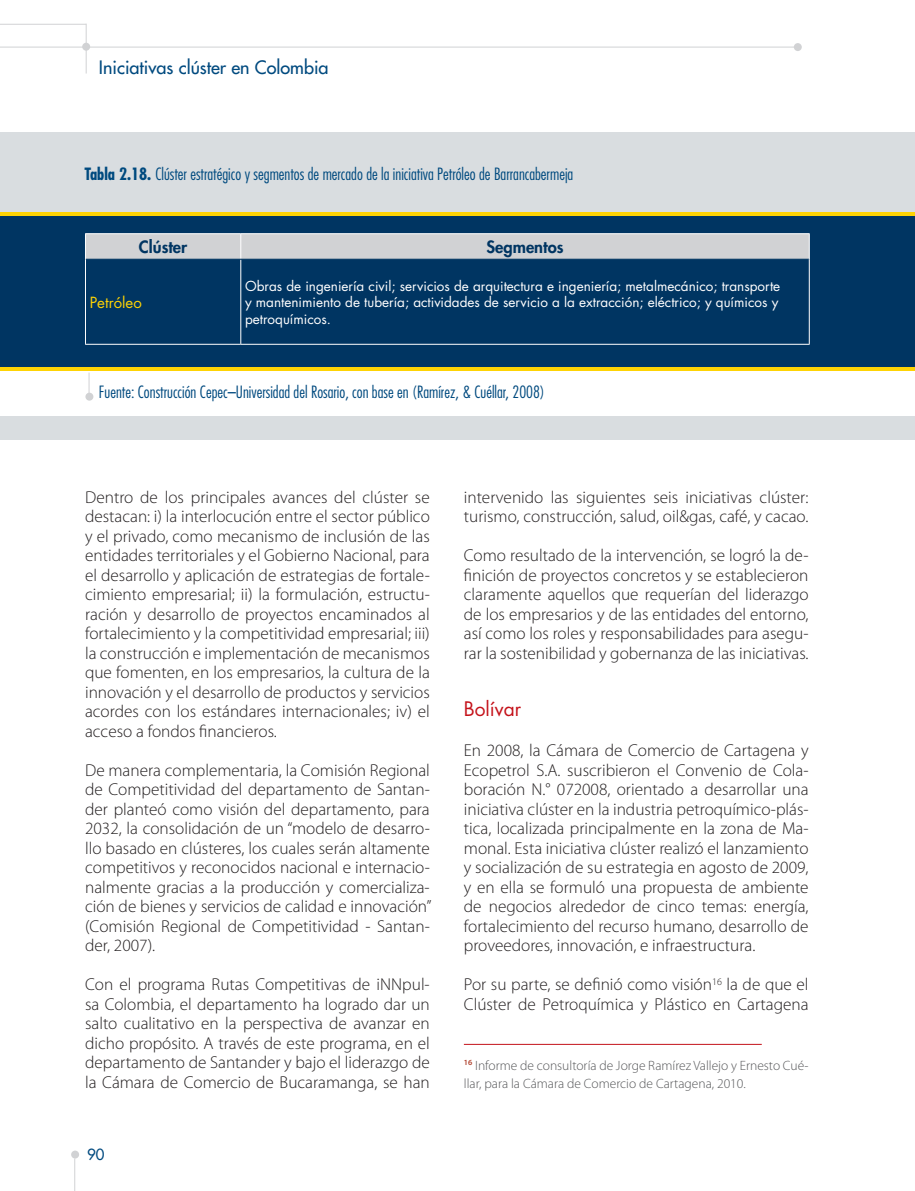
<style>
.page{position:relative;width:915px;height:1191px;background:#fff}
.page>*{position:absolute;margin:0;border:0;box-sizing:border-box;transform-origin:0 0}
.t1{font:19.5px "Futura Std";color:#c4121a}
.t2{font:500 18px "Futura Std";color:#004a7f}
.t3{font:300 17.25px/19.5px "Myriad Pro";color:#231f20;text-align:justify}
.t4{font:300 condensed 16.5px "Futura Std";color:#004a7f}
.t5{font:800 16.5px "Futura Std";color:#003562}
.t6{font:15px "Futura Std";color:#fed304}
.t7{font:500 15px "Futura Std";color:#004a7f}
.t8{font:13.5px/16.5px "Futura Std";color:#fff}
.t9{font:300 13.5px/18px "Myriad Pro";color:#57585a}
.s1{font-weight:700}
</style>
<div class="page">
<div style="left:0;top:216px;width:914px;height:151px;background:#003562"></div>
<div style="left:0;top:132px;width:914px;height:82px;background:#d9dde0"></div>
<hr style="left:0;top:212px;width:914px;height:4px;background:#fed304">
<div style="left:0;top:416px;width:914px;height:24px;background:#d9dde0"></div>
<hr style="left:0;top:367px;width:914px;height:3px;background:#fed304">
<svg style="left:89px;top:372px;width:1px;height:21px"></svg>
<div style="left:85px;top:393px;width:8px;height:8px;background:#d1d2d4;border-radius:50%"></div>
<hr style="left:240px;top:259px;width:1px;height:85px;background:#fff">
<hr style="left:85px;top:233px;width:156px;height:1px;background:#fff">
<hr style="left:241px;top:233px;width:568px;height:1px;background:#fff">
<svg style="left:85px;top:234px;width:724px;height:25px;background:#cfd0d3"></svg>
<hr style="left:86px;top:259px;width:155px;height:1px;background:#003562">
<hr style="left:241px;top:259px;width:567px;height:1px;background:#003562">
<hr style="left:85px;top:259px;width:1px;height:85px;background:#fff">
<hr style="left:808px;top:259px;width:1px;height:85px;background:#fff">
<hr style="left:85px;top:344px;width:156px;height:1px;background:#fff">
<hr style="left:241px;top:344px;width:568px;height:1px;background:#fff">
<hr style="left:463px;top:1044px;width:298px;height:1px;background:#c4121a">
<hr style="left:86px;top:24px;width:1px;height:49px;background:#d1d2d4">
<hr style="left:0;top:47px;width:794px;height:1px;background:#d1d2d4">
<hr style="left:74px;top:1158px;width:1px;height:33px;background:#d1d2d4">
<hr style="left:0;top:24px;width:86px;height:1px;background:#d1d2d4">
<div style="left:71px;top:1150px;width:8px;height:8px;background:#d1d2d4;border-radius:50%"></div>
<div style="left:793px;top:43px;width:8px;height:8px;background:#d1d2d4;border-radius:50%"></div>
<div style="left:82px;top:43px;width:8px;height:8px;background:#d1d2d4;border-radius:50%"></div>
<p class="t2" style="left:99px;top:56px;width:231px">Iniciativas clúster en Colombia</p>
<p class="t4" style="left:84px;top:164px;width:490px"><span class="s1">Tabla 2.18.</span> Clúster estratégico y segmentos de mercado de la iniciativa Petróleo de Barrancabermeja</p>
<p class="t5" style="left:139px;top:237px;width:50px">Clúster</p>
<p class="t5" style="left:486px;top:237px;width:78px">Segmentos</p>
<p class="t6" style="left:90px;top:293px;width:54px">Petróleo</p>
<p class="t8" style="left:245px;top:278px;width:536px">Obras de ingeniería civil; servicios de arquitectura e ingeniería; metalmecánico; transporte y mantenimiento de tubería; actividades de servicio a la extracción; eléctrico; y químicos y petroquímicos.</p>
<p class="t4" style="left:99px;top:382px;width:447px">Fuente: Construcción Cepec–Universidad del Rosario, con base en (Ramírez, &amp; Cuéllar, 2008)</p>
<p class="t3" style="left:85px;top:487px;width:346px">Dentro de los principales avances del clúster se destacan: i) la interlocución entre el sector público y el privado, como mecanismo de inclusión de las entidades territoriales y el Gobierno Nacional, para el desarrollo y aplicación de estrategias de fortale&shy;cimiento empresarial; ii) la formulación, estructu&shy;ración y desarrollo de proyectos encaminados al fortalecimiento y la competitividad empresarial; iii) la construcción e implementación de mecanismos que fomenten, en los empresarios, la cultura de la innovación y el desarrollo de productos y servicios acordes con los estándares internacionales; iv) el acceso a fondos financieros.</p>
<p class="t3" style="left:85px;top:760px;width:348px">De manera complementaria, la Comisión Regional de Competitividad del departamento de Santan&shy;der planteó como visión del departamento, para 2032, la consolidación de un “modelo de desarro&shy;llo basado en clústeres, los cuales serán altamente competitivos y reconocidos nacional e internacio&shy;nalmente gracias a la producción y comercializa&shy;ción de bienes y servicios de calidad e innovación” (Comisión Regional de Competitividad - Santan&shy;der, 2007).</p>
<p class="t3" style="left:85px;top:975px;width:346px">Con el programa Rutas Competitivas de iNNpul&shy;sa Colombia, el departamento ha logrado dar un salto cualitativo en la perspectiva de avanzar en dicho propósito. A través de este programa, en el departamento de Santander y bajo el liderazgo de la Cámara de Comercio de Bucaramanga, se han</p>
<p class="t7" style="left:87px;top:1145px;width:19px">90</p>
<p class="t3" style="left:463px;top:487px;width:346px">intervenido las siguientes seis iniciativas clúster: turismo, construcción, salud, oil&amp;gas, café, y cacao.</p>
<p class="t3" style="left:463px;top:546px;width:346px">Como resultado de la intervención, se logró la de&shy;finición de proyectos concretos y se establecieron claramente aquellos que requerían del liderazgo de los empresarios y de las entidades del entorno, así como los roles y responsabilidades para asegu&shy;rar la sostenibilidad y gobernanza de las iniciativas.</p>
<p class="t1" style="left:463px;top:696px;width:59px">Bolívar</p>
<p class="t3" style="left:463px;top:741px;width:346px">En 2008, la Cámara de Comercio de Cartagena y Ecopetrol S.A. suscribieron el Convenio de Cola&shy;boración N.° 072008, orientado a desarrollar una iniciativa clúster en la industria petroquímico-plás&shy;tica, localizada principalmente en la zona de Ma&shy;monal. Esta iniciativa clúster realizó el lanzamiento y socialización de su estrategia en agosto de 2009, y en ella se formuló una propuesta de ambiente de negocios alrededor de cinco temas: energía, fortalecimiento del recurso humano, desarrollo de proveedores, innovación, e infraestructura.</p>
<p class="t3" style="left:463px;top:975px;width:346px">Por su parte, se definió como visión<sup>16</sup> la de que el<br>Clúster de Petroquímica y Plástico en Cartagena</p>
<p class="t9" style="left:463px;top:1056px;width:346px"><sup>16</sup> Informe de consultoría de Jorge Ramírez Vallejo y Ernesto Cué&shy;llar, para la Cámara de Comercio de Cartagena, 2010.</p>
</div>
